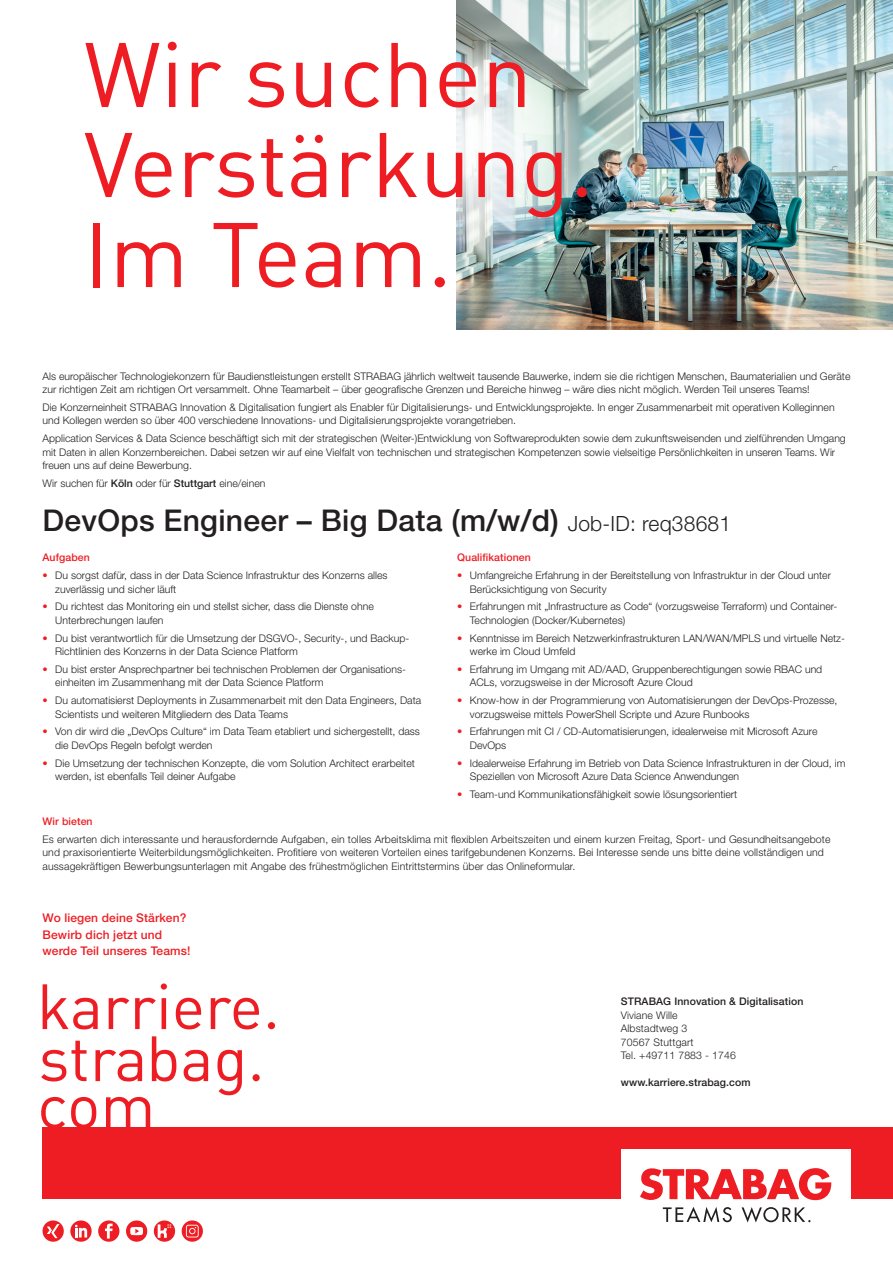
<style>
.page{position:relative;width:893px;height:1263px;background:#fff}
.page>*{position:absolute;margin:0;border:0;box-sizing:border-box;transform-origin:0 0}
.t1{font:90px/90px "DIN Pro";color:#ee1d23}
.t2{font:500 30px "Helvetica Neue LT Pro";letter-spacing:.01em;color:#231f20}
.t3{font:500 12px/16.5px "Helvetica Neue LT Pro";letter-spacing:.01em;color:#ee1d23}
.t4{font:300 10.5px/13.5px "Helvetica Neue LT Pro";color:#231f20}
.t5{font:500 10.5px "Helvetica Neue LT Pro";letter-spacing:.01em;color:#231f20}
.t6{font:500 10.5px "Helvetica Neue LT Pro";letter-spacing:.01em;color:#ee1d23}
.s1{font-weight:500}
.s2{font-weight:300;font-size:21px}
.s3{color:#ee1d23}
</style>
<div class="page">
<img style="left:456px;top:0;width:437px;height:330px">
<svg style="left:366px;top:34px;width:221px;height:230px"></svg>
<div style="left:43px;top:1128px;width:850px;height:71px;background:#ee1d23"></div>
<div style="left:621px;top:1149px;width:229px;height:92px;background:#fff"></div>
<svg style="left:640px;top:1168px;width:191px;height:32px"></svg>
<svg style="left:663px;top:1207px;width:147px;height:15px"></svg>
<svg style="left:41px;top:1036px;width:219px;height:92px"></svg>
<svg style="left:43px;top:983px;width:232px;height:46px"></svg>
<svg style="left:154px;top:1220px;width:21px;height:22px"></svg>
<svg style="left:158px;top:1224px;width:13px;height:14px"></svg>
<div style="left:43px;top:1220px;width:21px;height:22px;background:#ee1d23;border-radius:50%"></div>
<svg style="left:47px;top:1224px;width:13px;height:14px"></svg>
<svg style="left:182px;top:1220px;width:21px;height:22px"></svg>
<svg style="left:186px;top:1225px;width:13px;height:12px"></svg>
<div style="left:126px;top:1220px;width:21px;height:22px;background:#ee1d23;border-radius:50%"></div>
<svg style="left:130px;top:1227px;width:13px;height:8px"></svg>
<svg style="left:70px;top:1220px;width:22px;height:22px"></svg>
<svg style="left:75px;top:1225px;width:12px;height:12px"></svg>
<div style="left:98px;top:1220px;width:21px;height:22px;background:#ee1d23;border-radius:50%"></div>
<svg style="left:105px;top:1223px;width:8px;height:15px"></svg>
<h1 class="t1" style="left:84px;top:26px;width:512px">Wir suchen<br>Verstärkung.<br>Im Team.</h1>
<p class="t4" style="left:43px;top:369px;width:809px">Als europäischer Technologiekonzern für Baudienstleistungen erstellt STRABAG jährlich weltweit tausende Bauwerke, indem sie die richtigen Menschen, Baumaterialien und Geräte zur richtigen Zeit am richtigen Ort versammelt. Ohne Teamarbeit – über geografische Grenzen und Bereiche hinweg – wäre dies nicht möglich. Werden Teil unseres Teams!</p>
<p class="t4" style="left:43px;top:400px;width:794px">Die Konzerneinheit STRABAG Innovation &amp; Digitalisation fungiert als Enabler für Digitalisierungs- und Entwicklungsprojekte. In enger Zusammenarbeit mit operativen Kolleginnen und Kollegen werden so über 400 verschiedene Innovations- und Digitalisierungsprojekte vorangetrieben.</p>
<p class="t4" style="left:43px;top:431px;width:805px">Application Services &amp; Data Science beschäftigt sich mit der strategischen (Weiter-)Entwicklung von Softwareprodukten sowie dem zukunftsweisenden und zielführenden Umgang mit Daten in allen Konzernbereichen. Dabei setzen wir auf eine Vielfalt von technischen und strategischen Kompetenzen sowie vielseitige Persönlichkeiten in unseren Teams. Wir freuen uns auf deine Bewerbung.</p>
<p class="t4" style="left:43px;top:476px;width:224px">Wir suchen für <span class="s1">Köln</span> oder für <span class="s1">Stuttgart</span> eine/einen</p>
<h2 class="t2" style="left:43px;top:503px;width:690px">DevOps Engineer – Big Data (m/w/d) <span class="s2">Job-ID: req38681</span></h2>
<p class="t6" style="left:43px;top:551px;width:49px">Aufgaben</p>
<p class="t4" style="left:55px;top:568px;width:334px;text-indent:-13px"><span class="s3">•</span> Du sorgst dafür, dass in der Data Science Infrastruktur des Konzerns alles zuverlässig und sicher läuft</p>
<p class="t4" style="left:55px;top:600px;width:320px;text-indent:-13px"><span class="s3">•</span> Du richtest das Monitoring ein und stellst sicher, dass die Dienste ohne<br>Unterbrechungen laufen</p>
<p class="t4" style="left:55px;top:631px;width:355px;text-indent:-13px"><span class="s3">•</span> Du bist verantwortlich für die Umsetzung der DSGVO-, Security-, und Backup-<br>Richtlinien des Konzerns in der Data Science Platform</p>
<p class="t4" style="left:55px;top:662px;width:352px;text-indent:-13px"><span class="s3">•</span> Du bist erster Ansprechpartner bei technischen Problemen der Organisations&shy;einheiten im Zusammenhang mit der Data Science Platform</p>
<p class="t4" style="left:55px;top:693px;width:367px;text-indent:-13px"><span class="s3">•</span> Du automatisierst Deployments in Zusammenarbeit mit den Data Engineers, Data<br>Scientists und weiteren Mitgliedern des Data Teams</p>
<p class="t4" style="left:55px;top:725px;width:366px;text-indent:-13px"><span class="s3">•</span> Von dir wird die „DevOps Culture“ im Data Team etabliert und sichergestellt, dass die DevOps Regeln befolgt werden</p>
<p class="t4" style="left:55px;top:756px;width:361px;text-indent:-13px"><span class="s3">•</span> Die Umsetzung der technischen Konzepte, die vom Solution Architect erarbeitet werden, ist ebenfalls Teil deiner Aufgabe</p>
<p class="t6" style="left:457px;top:551px;width:75px">Qualifikationen</p>
<p class="t4" style="left:470px;top:568px;width:363px;text-indent:-13px"><span class="s3">•</span> Umfangreiche Erfahrung in der Bereitstellung von Infrastruktur in der Cloud unter<br>Berücksichtigung von Security</p>
<p class="t4" style="left:470px;top:600px;width:369px;text-indent:-13px"><span class="s3">•</span> Erfahrungen mit „Infrastructure as Code“ (vorzugsweise Terraform) und Container-<br>Technologien (Docker/Kubernetes)</p>
<p class="t4" style="left:470px;top:631px;width:377px;text-indent:-13px"><span class="s3">•</span> Kenntnisse im Bereich Netzwerkinfrastrukturen LAN/WAN/MPLS und virtuelle Netz&shy;werke im Cloud Umfeld</p>
<p class="t4" style="left:470px;top:662px;width:354px;text-indent:-13px"><span class="s3">•</span> Erfahrung im Umgang mit AD/AAD, Gruppenberechtigungen sowie RBAC und<br>ACLs, vorzugsweise in der Microsoft Azure Cloud</p>
<p class="t4" style="left:470px;top:693px;width:369px;text-indent:-13px"><span class="s3">•</span> Know-how in der Programmierung von Automatisierungen der DevOps-Prozesse, vorzugsweise mittels PowerShell Scripte und Azure Runbooks</p>
<p class="t4" style="left:470px;top:725px;width:349px;text-indent:-13px"><span class="s3">•</span> Erfahrungen mit CI / CD-Automatisierungen, idealerweise mit Microsoft Azure<br>DevOps</p>
<p class="t4" style="left:470px;top:756px;width:377px;text-indent:-13px"><span class="s3">•</span> Idealerweise Erfahrung im Betrieb von Data Science Infrastrukturen in der Cloud, im<br>Speziellen von Microsoft Azure Data Science Anwendungen</p>
<p class="t4" style="left:457px;top:787px;width:282px"><span class="s3">•</span> Team-und Kommunikationsfähigkeit sowie lösungsorientiert</p>
<p class="t6" style="left:43px;top:815px;width:52px">Wir bieten</p>
<p class="t4" style="left:43px;top:832px;width:789px">Es erwarten dich interessante und herausfordernde Aufgaben, ein tolles Arbeitsklima mit flexiblen Arbeitszeiten und einem kurzen Freitag, Sport- und Gesundheitsangebote und praxisorientierte Weiterbildungsmöglichkeiten. Profitiere von weiteren Vorteilen eines tarifgebundenen Konzerns. Bei Interesse sende uns bitte deine vollständigen und aussagekräftigen Bewerbungsunterlagen mit Angabe des frühestmöglichen Eintrittstermins über das Onlineformular.</p>
<p class="t3" style="left:43px;top:909px;width:149px">Wo liegen deine Stärken?<br>Bewirb dich jetzt und werde Teil unseres Teams!</p>
<p class="t5" style="left:621px;top:995px;width:184px">STRABAG Innovation &amp; Digitalisation</p>
<p class="t4" style="left:621px;top:1008px;width:117px">Viviane Wille<br>Albstadtweg 3<br>70567 Stuttgart<br>Tel. +49711 7883 - 1746</p>
<p class="t5" style="left:621px;top:1076px;width:131px">www.karriere.strabag.com</p>
</div>
